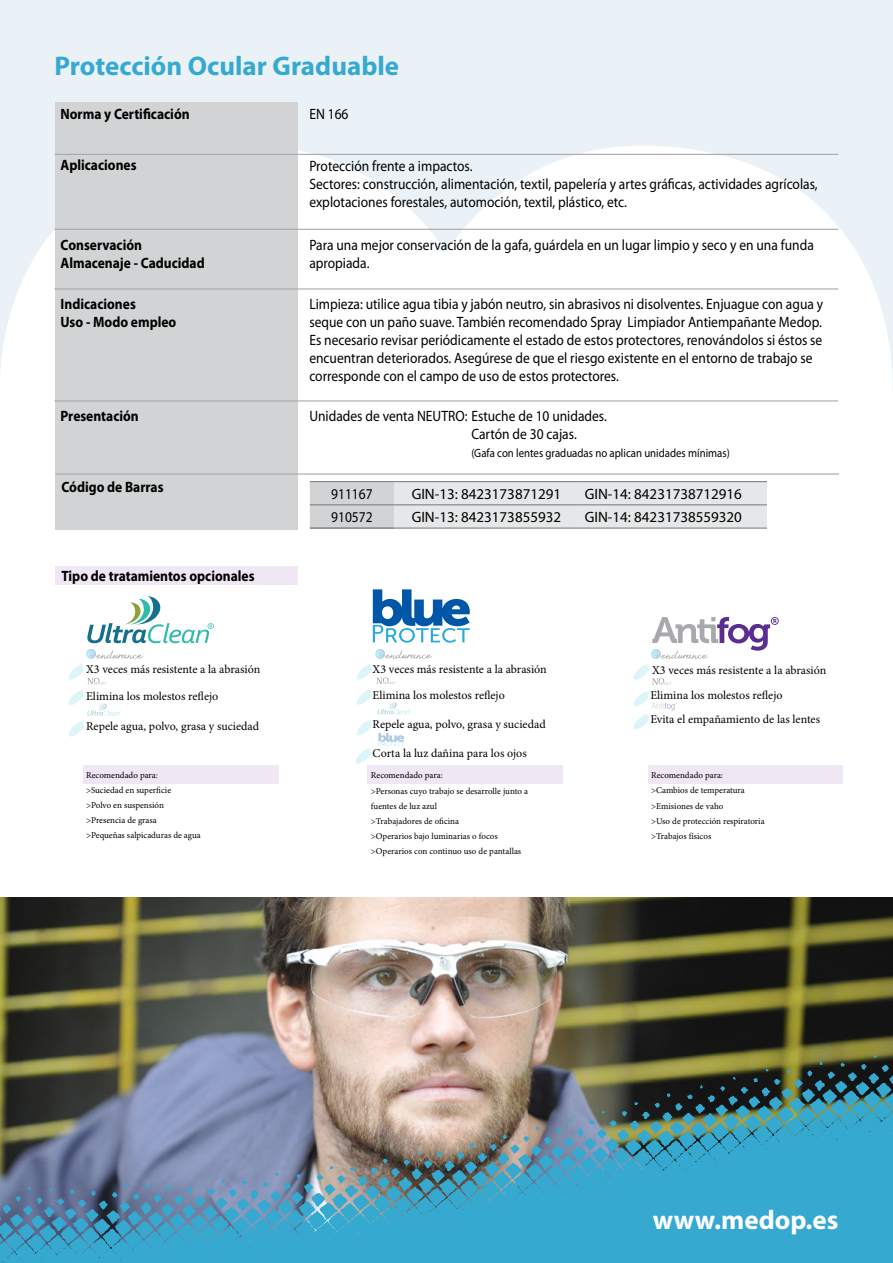
<style>
.page{position:relative;width:893px;height:1263px;background:#fff}
.page>*{position:absolute;margin:0;border:0;box-sizing:border-box;transform-origin:0 0}
.t1{font:700 27px "Myriad Pro";color:#36a9d0}
.t2{font:700 27px "Myriad Pro";color:#fff}
.t3{font:15px/18px "Myriad Pro";color:#000;scale:.9 1}
.t4{font:700 15px/18px "Myriad Pro";color:#000;scale:.9 1}
.t5{font:15px "Myriad Pro";color:#000}
.t6{font:12px/26.2px "Minion Pro";color:#000}
.t7{font:12px "Myriad Pro";color:#000;scale:.9 1}
.t8{font:9px/15px "Minion Pro";color:#000}
</style>
<div class="page">
<img style="left:0;top:897px;width:893px;height:158px">
<img style="left:0;top:1055px;width:893px;height:208px">
<svg style="left:0;top:0;width:893px;height:383px;fill:#eaf2f7"></svg>
<div style="left:55px;top:102px;width:243px;height:427px;background:#d1d3d4"></div>
<hr style="left:54px;top:154px;width:784px;height:1px;background:#a7a9ac">
<hr style="left:54px;top:229px;width:784px;height:1px;background:#a7a9ac">
<hr style="left:54px;top:288px;width:784px;height:1px;background:#a7a9ac">
<hr style="left:54px;top:400px;width:784px;height:1px;background:#a7a9ac">
<hr style="left:55px;top:473px;width:784px;height:2px;background:#a7a9ac">
<svg style="left:310px;top:482px;width:457px;height:45px"></svg>
<hr style="left:310px;top:481px;width:84px;height:1px;background:#808285">
<hr style="left:394px;top:481px;width:185px;height:1px;background:#808285">
<hr style="left:579px;top:481px;width:188px;height:1px;background:#808285">
<hr style="left:310px;top:504px;width:84px;height:1px;background:#808285">
<hr style="left:394px;top:504px;width:185px;height:1px;background:#808285">
<hr style="left:579px;top:504px;width:188px;height:1px;background:#808285">
<hr style="left:394px;top:527px;width:185px;height:2px;background:#808285">
<hr style="left:579px;top:527px;width:188px;height:2px;background:#808285">
<hr style="left:310px;top:527px;width:84px;height:2px;background:#808285">
<div style="left:55px;top:566px;width:243px;height:19px;background:#efe7f4"></div>
<div style="left:648px;top:765px;width:194px;height:19px;background:#efe7f4"></div>
<div style="left:83px;top:765px;width:195px;height:19px;background:#efe7f4"></div>
<div style="left:367px;top:765px;width:195px;height:19px;background:#efe7f4"></div>
<svg style="left:87px;top:596px;width:127px;height:47px"></svg>
<svg style="left:373px;top:589px;width:97px;height:54px"></svg>
<svg style="left:68px;top:649px;width:75px;height:88px"></svg>
<svg style="left:355px;top:649px;width:77px;height:115px"></svg>
<svg style="left:633px;top:617px;width:146px;height:67px"></svg>
<svg style="left:633px;top:691px;width:44px;height:39px"></svg>
<h1 class="t1" style="left:54px;top:48px;width:346px">Protección Ocular Graduable</h1>
<p class="t4" style="left:61px;top:105px;width:145px">Norma y Certificación</p>
<p class="t4" style="left:61px;top:156px;width:86px">Aplicaciones</p>
<p class="t4" style="left:61px;top:235px;width:162px">Conservación<br>Almacenaje - Caducidad</p>
<p class="t4" style="left:61px;top:294px;width:130px">Indicaciones<br>Uso - Modo empleo</p>
<p class="t4" style="left:61px;top:407px;width:88px">Presentación</p>
<p class="t4" style="left:61px;top:478px;width:115px">Código de Barras</p>
<p class="t4" style="left:61px;top:566px;width:216px">Tipo de tratamientos opcionales</p>
<p class="t6" style="left:86px;top:656px;width:176px">X3 veces más resistente a la abrasión</p>
<p class="t6" style="left:86px;top:683px;width:134px">Elimina los molestos reflejo</p>
<p class="t6" style="left:86px;top:713px;width:175px">Repele agua, polvo, grasa y suciedad</p>
<p class="t3" style="left:309px;top:105px;width:45px">EN 166</p>
<p class="t3" style="left:309px;top:157px;width:566px">Protección frente a impactos.<br>Sectores: construcción, alimentación, textil, papelería y artes gráficas, actividades agrícolas, explotaciones forestales, automoción, textil, plástico, etc.</p>
<p class="t3" style="left:309px;top:235px;width:562px">Para una mejor conservación de la gafa, guárdela en un lugar limpio y seco y en una funda apropiada.</p>
<p class="t3" style="left:309px;top:295px;width:572px">Limpieza: utilice agua tibia y jabón neutro, sin abrasivos ni disolventes. Enjuague con agua y seque con un paño suave. También recomendado Spray Limpiador Antiempañante Medop.<br>Es necesario revisar periódicamente el estado de estos protectores, renovándolos si éstos se encuentran deteriorados. Asegúrese de que el riesgo existente en el entorno de trabajo se corresponde con el campo de uso de estos protectores.</p>
<p class="t3" style="left:471px;top:407px;width:152px;text-indent:-162px">Unidades de venta NEUTRO: Estuche de 10 unidades.<br>Cartón de 30 cajas.</p>
<p class="t7" style="left:471px;top:445px;width:289px">(Gafa con lentes graduadas no aplican unidades mínimas)</p>
<p class="t3" style="left:331px;top:485px;width:48px">911167</p>
<p class="t5" style="left:412px;top:485px;width:151px">GIN-13: 8423173871291</p>
<p class="t5" style="left:585px;top:485px;width:159px">GIN-14: 84231738712916</p>
<p class="t3" style="left:331px;top:508px;width:48px">910572</p>
<p class="t5" style="left:412px;top:508px;width:151px">GIN-13: 8423173855932</p>
<p class="t5" style="left:585px;top:508px;width:159px">GIN-14: 84231738559320</p>
<p class="t6" style="left:373px;top:656px;width:176px">X3 veces más resistente a la abrasión<br>Elimina los molestos reflejo</p>
<p class="t6" style="left:373px;top:711px;width:175px">Repele agua, polvo, grasa y suciedad</p>
<p class="t6" style="left:373px;top:740px;width:156px">Corta la luz dañina para los ojos</p>
<p class="t6" style="left:650px;top:657px;width:177px;line-height:25.2px">X3 veces más resistente a la abrasión<br>Elimina los molestos reflejo</p>
<p class="t6" style="left:650px;top:706px;width:171px">Evita el empañamiento de las lentes</p>
<p class="t8" style="left:86px;top:767px;width:116px">Recomendado para:<br>&gt;Suciedad en superficie<br>&gt;Polvo en suspensión &gt;Presencia de grasa<br>&gt;Pequeñas salpicaduras de agua</p>
<p class="t8" style="left:651px;top:768px;width:115px">Recomendado para:<br>&gt;Cambios de temperatura &gt;Emisiones de vaho<br>&gt;Uso de protección respiratoria &gt;Trabajos físicos</p>
<p class="t8" style="left:371px;top:768px;width:159px">Recomendado para:<br>&gt;Personas cuyo trabajo se desarrolle junto a fuentes de luz azul<br>&gt;Trabajadores de oficina<br>&gt;Operarios bajo luminarias o focos &gt;Operarios con continuo uso de pantallas</p>
<h1 class="t2" style="left:653px;top:1202px;width:187px">www.medop.es</h1>
</div>
